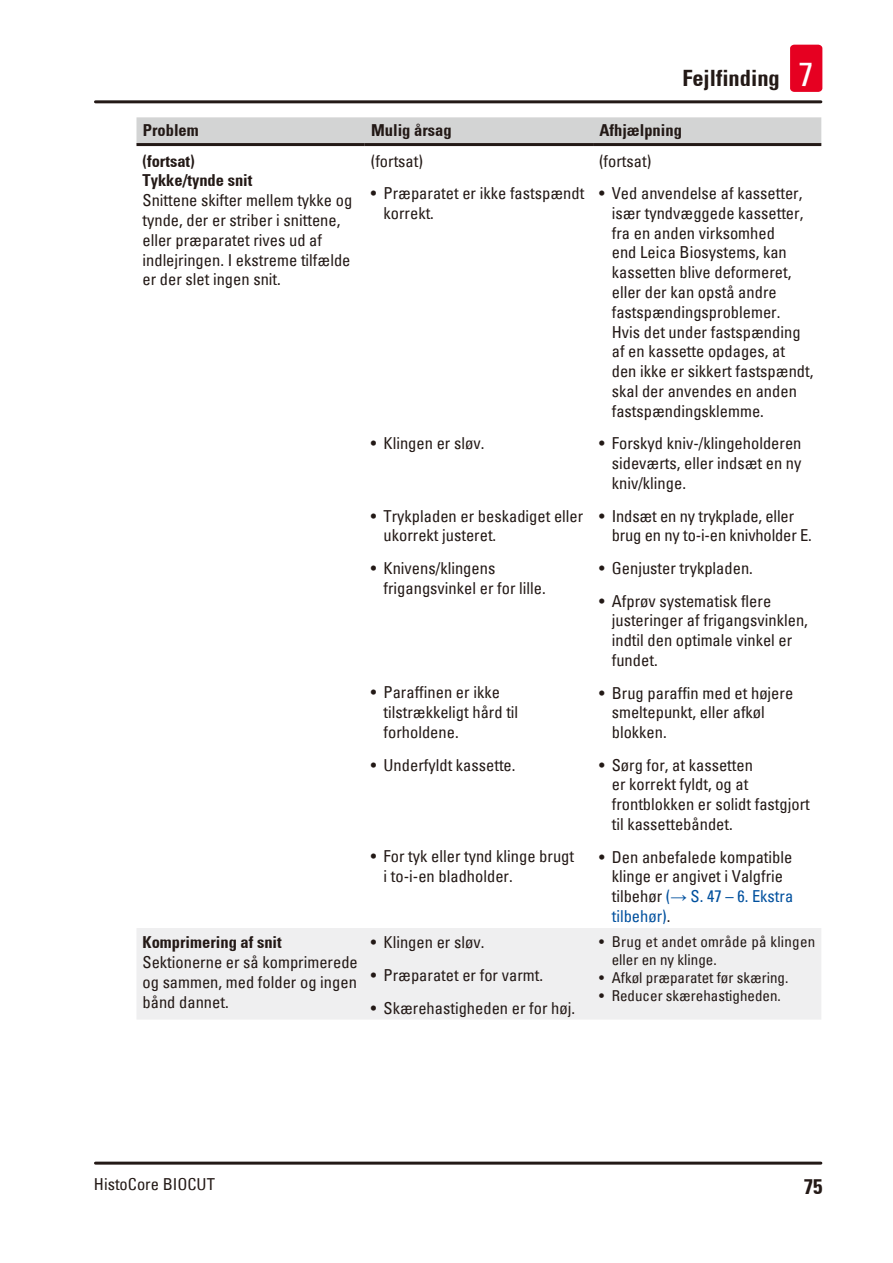
<style>
.page{position:relative;width:893px;height:1263px;background:#fff}
.page>*{position:absolute;margin:0;border:0;box-sizing:border-box;transform-origin:0 0}
.t1{font:700 condensed 22.5px "Univers";color:#231916}
.t2{font:700 condensed 21px "Univers";color:#231916}
.Table_text{font:condensed 16.5px/19.8px "Univers";color:#231916}
.Table_heading{font:700 condensed 16.5px "Univers";color:#231916}
.t3{font:condensed 15px/18px "Univers";color:#231916}
.s1{font-weight:400;font-size:33px;color:#fff}
.s2{color:#00509e}
.s3{font-family:"Arial";font-stretch:normal;color:#00509e}
</style>
<div class="page">
<hr style="left:95px;top:100px;width:726px;height:3px;background:#231916">
<hr style="left:95px;top:1161px;width:726px;height:3px;background:#231916">
<div style="left:790px;top:45px;width:32px;height:47px;background:#e60021;border-radius:4px"></div>
<div style="left:136px;top:117px;width:685px;height:26px;background:#d3d4d4"></div>
<div style="left:137px;top:928px;width:684px;height:91px;background:#efeff0"></div>
<hr style="left:136px;top:143px;width:229px;height:3px;background:#231916">
<hr style="left:365px;top:143px;width:228px;height:3px;background:#231916">
<hr style="left:593px;top:143px;width:228px;height:3px;background:#231916">
<h1 class="t1" style="left:682px;top:65px;width:133px">Fejlfinding <span class="s1">7</span></h1>
<p class="Table_heading" style="left:143px;top:120px;width:57px">Problem</p>
<p class="Table_heading" style="left:371px;top:120px;width:82px">Mulig årsag</p>
<p class="Table_heading" style="left:599px;top:120px;width:84px">Afhjælpning</p>
<p class="Table_heading" style="left:142px;top:150px;width:54px">(fortsat)</p>
<p class="Table_heading" style="left:142px;top:170px;width:111px">Tykke/tynde snit</p>
<p class="Table_text" style="left:142px;top:190px;width:211px">Snittene skifter mellem tykke og tynde, der er striber i snittene, eller præparatet rives ud af indlejringen. I ekstreme tilfælde er der slet ingen snit.</p>
<p class="Table_text" style="left:371px;top:150px;width:54px">(fortsat)</p>
<p class="Table_text" style="left:384px;top:183px;width:202px;text-indent:-13px">• Præparatet er ikke fastspændt korrekt.</p>
<p class="Table_text" style="left:599px;top:150px;width:54px">(fortsat)</p>
<p class="Table_text" style="left:612px;top:183px;width:203px;text-indent:-13px">• Ved anvendelse af kassetter, især tyndvæggede kassetter, fra en anden virksomhed<br>end Leica Biosystems, kan kassetten blive deformeret, eller der kan opstå andre fastspændingsproblemer.<br>Hvis det under fastspænding af en kassette opdages, at den ikke er sikkert fastspændt, skal der anvendes en anden fastspændingsklemme.</p>
<p class="Table_text" style="left:612px;top:433px;width:191px;text-align:justify;text-indent:-13px">• Forskyd kniv-/klingeholderen sideværts, eller indsæt en ny kniv/klinge.</p>
<p class="Table_text" style="left:612px;top:505px;width:202px;text-indent:-13px">• Indsæt en ny trykplade, eller brug en ny to-i-en knivholder E.</p>
<p class="Table_text" style="left:599px;top:558px;width:155px">• Genjuster trykpladen.</p>
<p class="Table_text" style="left:612px;top:590px;width:198px;text-indent:-13px">• Afprøv systematisk flere justeringer af frigangsvinklen, indtil den optimale vinkel er fundet.</p>
<p class="Table_text" style="left:612px;top:682px;width:183px;text-indent:-13px">• Brug paraffin med et højere smeltepunkt, eller afkøl blokken.</p>
<p class="Table_text" style="left:612px;top:754px;width:199px;text-indent:-13px">• Sørg for, at kassetten<br>er korrekt fyldt, og at frontblokken er solidt fastgjort til kassettebåndet.</p>
<p class="Table_text" style="left:612px;top:846px;width:183px;text-indent:-13px">• Den anbefalede kompatible klinge er angivet i Valgfrie tilbehør <span class="s2">(</span><span class="s3">→</span> <span class="s2">S. 47 – 6. Ekstra tilbehør)</span>.</p>
<p class="Table_text" style="left:371px;top:433px;width:115px">• Klingen er sløv.</p>
<p class="Table_text" style="left:384px;top:505px;width:201px;text-indent:-13px">• Trykpladen er beskadiget eller ukorrekt justeret.</p>
<p class="Table_text" style="left:384px;top:558px;width:164px;text-indent:-13px">• Knivens/klingens frigangsvinkel er for lille.</p>
<p class="Table_text" style="left:384px;top:682px;width:136px;text-indent:-13px">• Paraffinen er ikke tilstrækkeligt hård til forholdene.</p>
<p class="Table_text" style="left:371px;top:754px;width:146px">• Underfyldt kassette.</p>
<p class="Table_text" style="left:384px;top:846px;width:192px;text-indent:-13px">• For tyk eller tynd klinge brugt i to-i-en bladholder.</p>
<p class="Table_heading" style="left:142px;top:932px;width:141px">Komprimering af snit</p>
<p class="Table_text" style="left:142px;top:952px;width:217px;text-align:justify">Sektionerne er så komprimerede og sammen, med folder og ingen bånd dannet.</p>
<p class="Table_text" style="left:371px;top:932px;width:115px">• Klingen er sløv.</p>
<p class="Table_text" style="left:371px;top:965px;width:174px">• Præparatet er for varmt.</p>
<p class="Table_text" style="left:371px;top:997px;width:206px">• Skærehastigheden er for høj.</p>
<p class="t3" style="left:612px;top:932px;width:205px;text-indent:-13px">• Brug et andet område på klingen eller en ny klinge.</p>
<p class="t3" style="left:599px;top:968px;width:191px">• Afkøl præparatet før skæring.</p>
<p class="t3" style="left:599px;top:986px;width:183px">• Reducer skærehastigheden.</p>
<p class="Table_text" style="left:94px;top:1173px;width:122px">HistoCore BIOCUT</p>
<p class="t2" style="left:804px;top:1173px;width:20px">75</p>
</div>
